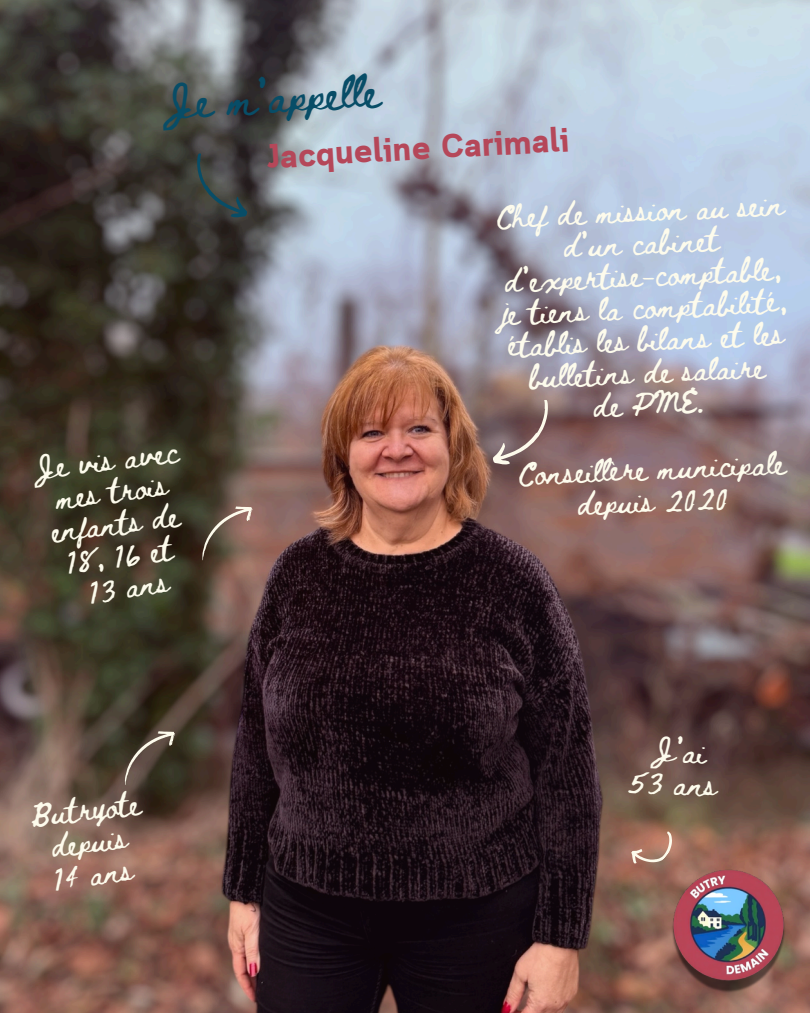
<style>
.page{position:relative;width:810px;height:1013px;background:#fff}
.page>*{position:absolute;margin:0;border:0;box-sizing:border-box;transform-origin:0 0}
.t1{font:700 33.7px "Cloud";color:#b54759}
.t2{font:33.7px "Beth Ellen";color:#084d67}
.t3{font:23.5px/32.2px "Beth Ellen";color:#fdfbec;text-align:center}
.t4{font:23.4px/32.1px "Beth Ellen";color:#fdfbec;text-align:center}
</style>
<div class="page">
<img style="left:0;top:0;width:810px;height:1012px">
<svg style="left:627px;top:821px;width:52px;height:55px;background:#a97a66"></svg>
<svg style="left:202px;top:506px;width:50px;height:54px;background:#786456"></svg>
<svg style="left:488px;top:398px;width:73px;height:74px;background:#836967"></svg>
<svg style="left:125px;top:731px;width:50px;height:54px;background:#574d40"></svg>
<img style="left:654px;top:856px;width:150px;height:150px">
<svg style="left:183px;top:152px;width:69px;height:74px;background:#3b3e3d"></svg>
<h2 class="t2" style="left:167px;top:86px;width:214px;rotate:-3deg">Je m’appelle</h2>
<h1 class="t1" style="left:266px;top:137px;width:304px;rotate:-3deg">Jacqueline Carimali</h1>
<p class="t4" style="left:35px;top:455px;width:144px;rotate:-7deg">Je vis avec mes trois enfants de<br>18, 16 et<br>13 ans</p>
<p class="t4" style="left:29px;top:802px;width:112px;rotate:-7deg">Butryote depuis</p>
<p class="t4" style="left:52px;top:865px;width:81px;rotate:-7deg">14 ans</p>
<p class="t3" style="left:495px;top:204px;width:291px;rotate:-3deg">Chef de mission au sein d’un cabinet d’expertise-comptable,</p>
<p class="t3" style="left:502px;top:301px;width:286px;rotate:-3deg">je tiens la comptabilité, établis les bilans et les bulletins de salaire</p>
<p class="t3" style="left:593px;top:393px;width:112px;rotate:-3deg">de PME.</p>
<p class="t3" style="left:517px;top:462px;width:270px;rotate:-3deg">Conseillère municipale depuis 2020</p>
<p class="t3" style="left:656px;top:736px;width:52px;rotate:3deg">J’ai</p>
<p class="t3" style="left:631px;top:767px;width:89px;rotate:3deg">53 ans</p>
</div>
